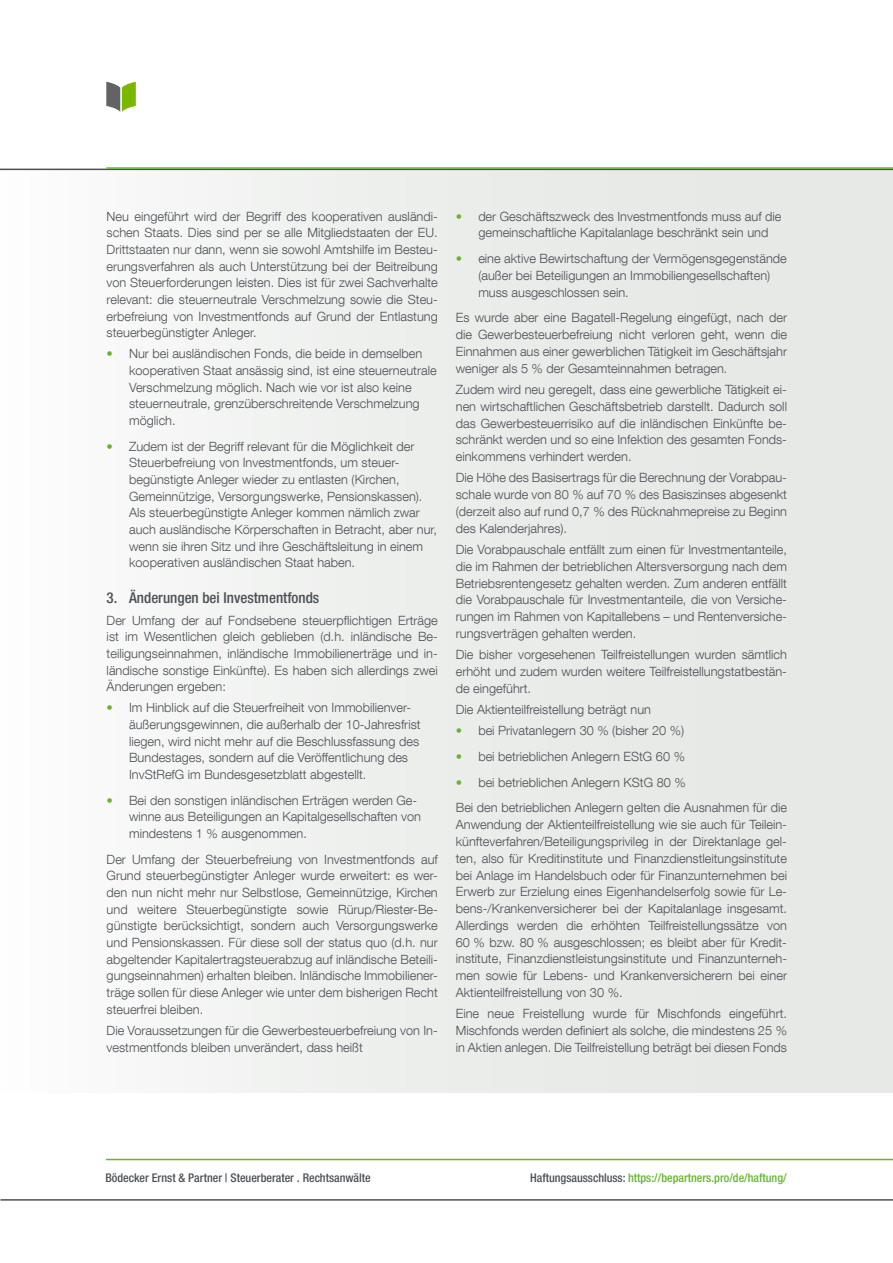
<style>
.page{position:relative;width:893px;height:1263px;background:#fff}
.page>*{position:absolute;margin:0;border:0;box-sizing:border-box;transform-origin:0 0}
.t1{font:500 condensed 15px "Helvetica Neue LT Com";color:#4b5055}
.t2{font:300 12.75px/16.6px "Helvetica Neue LT Com";color:#4b5055;text-align:justify}
.t3{font:500 condensed 12px "Helvetica Neue LT Com";color:#67b52c}
.t4{font:500 condensed 12px "Helvetica Neue LT Com";color:#4b5055}
.s1{color:#67b52c}
.s2{color:#4b5055}
</style>
<div class="page">
<div style="left:0;top:170px;width:893px;height:923px;background:#e6e9e6"></div>
<hr style="left:0;top:169px;width:893px;height:1px;background:#4b5055">
<hr style="left:106px;top:167px;width:787px;height:2px;background:#67b52c">
<svg style="left:106px;top:82px;width:30px;height:30px"></svg>
<hr style="left:106px;top:1159px;width:787px;height:1px;background:#67b52c">
<hr style="left:0;top:1199px;width:893px;height:1px;background:#4b5055">
<p class="t2" style="left:107px;top:207px;width:333px">Neu eingeführt wird der Begriff des kooperativen ausländi&shy;schen Staats. Dies sind per se alle Mitgliedstaaten der EU.<br>Drittstaaten nur dann, wenn sie sowohl Amtshilfe im Besteu&shy;erungsverfahren als auch Unterstützung bei der Beitreibung von Steuerforderungen leisten. Dies ist für zwei Sachverhalte relevant: die steuerneutrale Verschmelzung sowie die Steu&shy;erbefreiung von Investmentfonds auf Grund der Entlastung steuerbegünstigter Anleger.</p>
<p class="t2" style="left:129px;top:345px;width:309px;text-align:left;text-indent:-23px"><span class="s1">•</span> Nur bei ausländischen Fonds, die beide in demselben kooperativen Staat ansässig sind, ist eine steuerneutrale Verschmelzung möglich. Nach wie vor ist also keine steuerneutrale, grenzüberschreitende Verschmelzung möglich.</p>
<p class="t2" style="left:129px;top:438px;width:309px;text-align:left;text-indent:-23px"><span class="s1">•</span> Zudem ist der Begriff relevant für die Möglichkeit der Steuerbefreiung von Investmentfonds, um steuer&shy;begünstigte Anleger wieder zu entlasten (Kirchen, Gemeinnützige, Versorgungswerke, Pensionskassen).<br>Als steuerbegünstigte Anleger kommen nämlich zwar auch ausländische Körperschaften in Betracht, aber nur, wenn sie ihren Sitz und ihre Geschäftsleitung in einem kooperativen ausländischen Staat haben.</p>
<p class="t1" style="left:107px;top:589px;width:214px">3. Änderungen bei Investmentfonds</p>
<p class="t2" style="left:107px;top:611px;width:333px">Der Umfang der auf Fondsebene steuerpflichtigen Erträge ist im Wesentlichen gleich geblieben (d.h. inländische Be&shy;teiligungseinnahmen, inländische Immobilienerträge und in&shy;ländische sonstige Einkünfte). Es haben sich allerdings zwei Änderungen ergeben:</p>
<p class="t2" style="left:129px;top:699px;width:293px;text-align:left;text-indent:-23px"><span class="s1">•</span> Im Hinblick auf die Steuerfreiheit von Immobilienver&shy;äußerungsgewinnen, die außerhalb der 10-Jahresfrist liegen, wird nicht mehr auf die Beschlussfassung des Bundestages, sondern auf die Veröffentlichung des InvStRefG im Bundesgesetzblatt abgestellt.</p>
<p class="t2" style="left:129px;top:792px;width:293px;text-align:left;text-indent:-23px"><span class="s1">•</span> Bei den sonstigen inländischen Erträgen werden Ge&shy;winne aus Beteiligungen an Kapitalgesellschaften von mindestens 1 % ausgenommen.</p>
<p class="t2" style="left:107px;top:851px;width:333px">Der Umfang der Steuerbefreiung von Investmentfonds auf Grund steuerbegünstigter Anleger wurde erweitert: es wer&shy;den nun nicht mehr nur Selbstlose, Gemeinnützige, Kirchen und weitere Steuerbegünstigte sowie Rürup/Riester-Be&shy;günstigte berücksichtigt, sondern auch Versorgungswerke und Pensionskassen. Für diese soll der status quo (d.h. nur abgeltender Kapitalertragsteuerabzug auf inländische Beteili&shy;gungseinnahmen) erhalten bleiben. Inländische Immobiliener&shy;träge sollen für diese Anleger wie unter dem bisherigen Recht steuerfrei bleiben.</p>
<p class="t2" style="left:107px;top:1022px;width:333px">Die Voraussetzungen für die Gewerbesteuerbefreiung von In&shy;vestmentfonds bleiben unverändert, dass heißt</p>
<p class="t2" style="left:478px;top:207px;width:305px;text-indent:-23px"><span class="s1">•</span> der Geschäftszweck des Investmentfonds muss auf die gemeinschaftliche Kapitalanlage beschränkt sein und</p>
<p class="t2" style="left:478px;top:250px;width:310px;text-align:left;text-indent:-23px"><span class="s1">•</span> eine aktive Bewirtschaftung der Vermögensgegenstände (außer bei Beteiligungen an Immobiliengesellschaften) muss ausgeschlossen sein.</p>
<p class="t2" style="left:456px;top:309px;width:333px">Es wurde aber eine Bagatell-Regelung eingefügt, nach der die Gewerbesteuerbefreiung nicht verloren geht, wenn die Einnahmen aus einer gewerblichen Tätigkeit im Geschäftsjahr weniger als 5 % der Gesamteinnahmen betragen.</p>
<p class="t2" style="left:456px;top:381px;width:333px">Zudem wird neu geregelt, dass eine gewerbliche Tätigkeit ei&shy;nen wirtschaftlichen Geschäftsbetrieb darstellt. Dadurch soll das Gewerbesteuerrisiko auf die inländischen Einkünfte be&shy;schränkt werden und so eine Infektion des gesamten Fonds&shy;einkommens verhindert werden.</p>
<p class="t2" style="left:456px;top:469px;width:333px">Die Höhe des Basisertrags für die Berechnung der Vorabpau&shy;schale wurde von 80 % auf 70 % des Basiszinses abgesenkt (derzeit also auf rund 0,7 % des Rücknahmepreise zu Beginn des Kalenderjahres).</p>
<p class="t2" style="left:456px;top:541px;width:333px">Die Vorabpauschale entfällt zum einen für Investmentanteile, die im Rahmen der betrieblichen Altersversorgung nach dem Betriebsrentengesetz gehalten werden. Zum anderen entfällt die Vorabpauschale für Investmentanteile, die von Versiche&shy;rungen im Rahmen von Kapitallebens – und Rentenversiche&shy;rungsverträgen gehalten werden.</p>
<p class="t2" style="left:456px;top:646px;width:333px">Die bisher vorgesehenen Teilfreistellungen wurden sämtlich erhöht und zudem wurden weitere Teilfreistellungstatbestän&shy;de eingeführt.</p>
<p class="t2" style="left:456px;top:701px;width:197px">Die Aktienteilfreistellung beträgt nun</p>
<p class="t2" style="left:456px;top:722px;width:230px"><span class="s1">•</span> bei Privatanlegern 30 % (bisher 20 %)</p>
<p class="t2" style="left:456px;top:748px;width:231px"><span class="s1">•</span> bei betrieblichen Anlegern EStG 60 %</p>
<p class="t2" style="left:456px;top:769px;width:333px;line-height:25.8px"><span class="s1">•</span> bei betrieblichen Anlegern KStG 80 %<br>Bei den betrieblichen Anlegern gelten die Ausnahmen für die</p>
<p class="t2" style="left:456px;top:816px;width:333px">Anwendung der Aktienteilfreistellung wie sie auch für Teilein&shy;künfteverfahren/Beteiligungsprivileg in der Direktanlage gel&shy;ten, also für Kreditinstitute und Finanzdienstleitungsinstitute bei Anlage im Handelsbuch oder für Finanzunternehmen bei Erwerb zur Erzielung eines Eigenhandelserfolg sowie für Le&shy;bens-/Krankenversicherer bei der Kapitalanlage insgesamt.<br>Allerdings werden die erhöhten Teilfreistellungssätze von 60 % bzw. 80 % ausgeschlossen; es bleibt aber für Kredit&shy;institute, Finanzdienstleistungsinstitute und Finanzunterneh&shy;men sowie für Lebens- und Krankenversicherern bei einer Aktienteilfreistellung von 30 %.</p>
<p class="t2" style="left:456px;top:1005px;width:333px">Eine neue Freistellung wurde für Mischfonds eingeführt.<br>Mischfonds werden definiert als solche, die mindestens 25 % in Aktien anlegen. Die Teilfreistellung beträgt bei diesen Fonds</p>
<p class="t4" style="left:105px;top:1170px;width:267px">Bödecker Ernst &amp; Partner | Steuerberater . Rechtsanwälte</p>
<p class="t3" style="left:530px;top:1170px;width:258px"><span class="s2">Haftungsausschluss:</span> https://bepartners.pro/de/haftung/</p>
</div>
